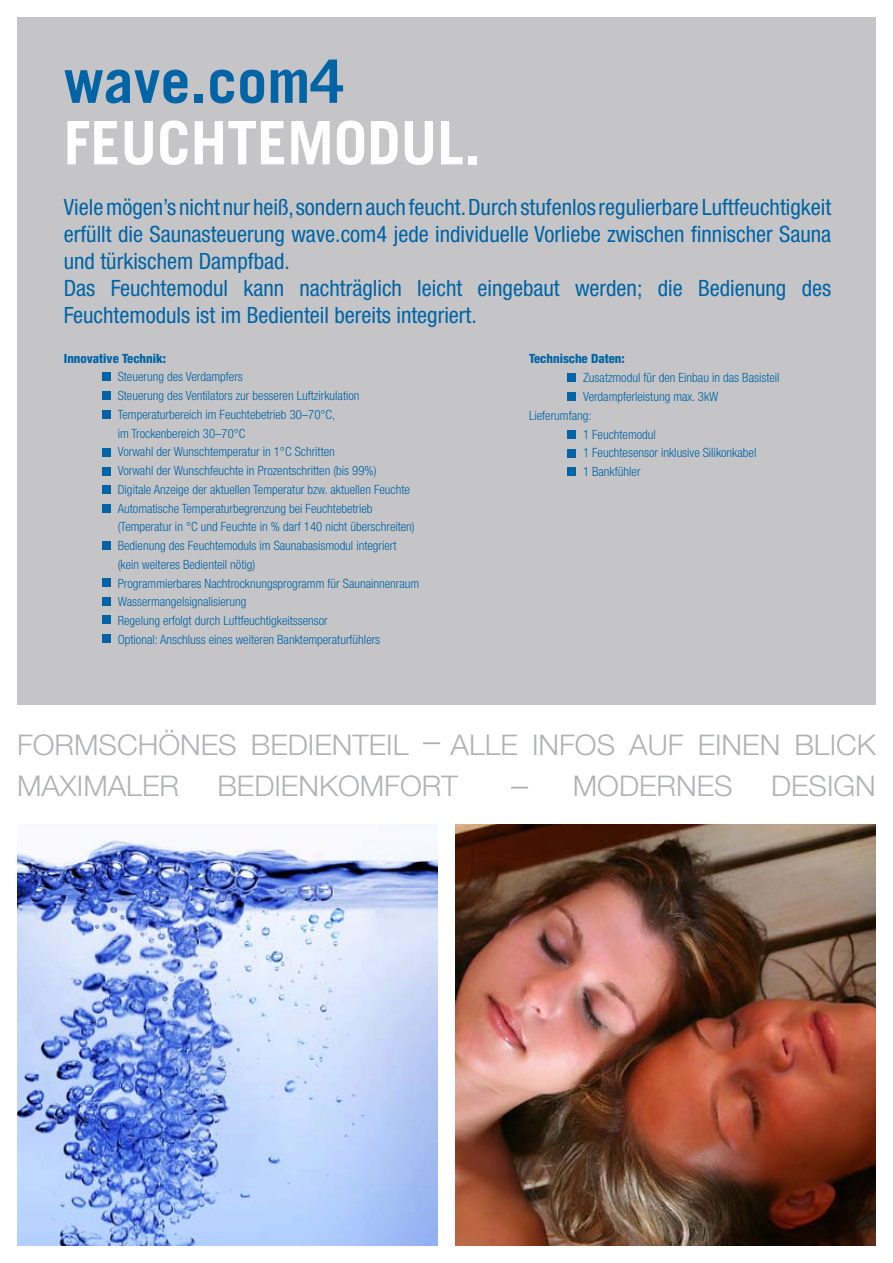
<style>
.page{position:relative;width:893px;height:1263px;background:#fff}
.page>*{position:absolute;margin:0;border:0;box-sizing:border-box;transform-origin:0 0}
.t1{font:700 60px "Trade Gothic LT";color:#fff}
.t2{font:700 60px "Trade Gothic LT";color:#0064a6}
.t3{font:300 28.5px "Helvetica Neue";color:#b1b2b4}
.t4{font:condensed 22.5px/27px "Helvetica Neue";color:#0064a6}
.t5{font:300 condensed 12.75px/18.8px "Helvetica Neue";color:#0064a6}
.t6{font:800 condensed 12.75px "Helvetica Neue";color:#0064a6}
</style>
<div class="page">
<img style="left:17px;top:825px;width:421px;height:421px">
<img style="left:455px;top:825px;width:421px;height:421px">
<div style="left:17px;top:17px;width:859px;height:687px;background:#c5c5c7"></div>
<div style="left:568px;top:430px;width:8px;height:8px;background:#0064a6"></div>
<div style="left:568px;top:449px;width:8px;height:9px;background:#0064a6"></div>
<div style="left:568px;top:468px;width:8px;height:8px;background:#0064a6"></div>
<div style="left:102px;top:372px;width:9px;height:9px;background:#0064a6"></div>
<div style="left:102px;top:391px;width:9px;height:9px;background:#0064a6"></div>
<div style="left:102px;top:410px;width:9px;height:8px;background:#0064a6"></div>
<div style="left:102px;top:467px;width:9px;height:8px;background:#0064a6"></div>
<div style="left:102px;top:485px;width:9px;height:9px;background:#0064a6"></div>
<div style="left:102px;top:541px;width:9px;height:9px;background:#0064a6"></div>
<svg style="left:511px;top:787px;width:17px;height:1px"></svg>
<div style="left:102px;top:448px;width:9px;height:8px;background:#0064a6"></div>
<div style="left:102px;top:578px;width:9px;height:9px;background:#0064a6"></div>
<div style="left:102px;top:597px;width:9px;height:8px;background:#0064a6"></div>
<div style="left:102px;top:616px;width:9px;height:8px;background:#0064a6"></div>
<div style="left:102px;top:634px;width:9px;height:9px;background:#0064a6"></div>
<svg style="left:423px;top:742px;width:17px;height:2px"></svg>
<div style="left:102px;top:504px;width:9px;height:8px;background:#0064a6"></div>
<div style="left:568px;top:373px;width:8px;height:8px;background:#0064a6"></div>
<div style="left:568px;top:392px;width:8px;height:9px;background:#0064a6"></div>
<h1 class="t2" style="left:64px;top:45px;width:282px">wave.com4</h1>
<h1 class="t1" style="left:64px;top:106px;width:418px">FEUCHTEMODUL.</h1>
<p class="t4" style="left:64px;top:194px;width:769px">Viele mögen’s nicht nur heiß, sondern auch feucht. Durch stufenlos regulierbare Luftfeuchtigkeit erfüllt die Saunasteuerung wave.com4 jede individuelle Vorliebe zwischen finnischer Sauna und türkischem Dampfbad.<br>Das Feuchtemodul kann nachträglich leicht eingebaut werden; die Bedienung des Feuchtemoduls ist im Bedienteil bereits integriert.</p>
<p class="t6" style="left:529px;top:351px;width:97px">Technische Daten:</p>
<p class="t5" style="left:583px;top:368px;width:198px">Zusatzmodul für den Einbau in das Basisteil</p>
<p class="t5" style="left:583px;top:387px;width:137px">Verdampferleistung max. 3kW</p>
<p class="t5" style="left:529px;top:406px;width:64px">Lieferumfang:</p>
<p class="t5" style="left:583px;top:424px;width:74px">1 Feuchtemodul</p>
<p class="t5" style="left:583px;top:443px;width:175px">1 Feuchtesensor inklusive Silikonkabel</p>
<p class="t5" style="left:583px;top:462px;width:59px">1 Bankfühler</p>
<p class="t6" style="left:64px;top:350px;width:104px">Innovative Technik:</p>
<p class="t5" style="left:118px;top:367px;width:303px">Steuerung des Verdampfers<br>Steuerung des Ventilators zur besseren Luftzirkulation Temperaturbereich im Feuchtebetrieb 30–70°C,<br>im Trockenbereich 30–70°C<br>Vorwahl der Wunschtemperatur in 1°C Schritten<br>Vorwahl der Wunschfeuchte in Prozentschritten (bis 99%)<br>Digitale Anzeige der aktuellen Temperatur bzw. aktuellen Feuchte Automatische Temperaturbegrenzung bei Feuchtebetrieb (Temperatur in °C und Feuchte in % darf 140 nicht überschreiten)<br>Bedienung des Feuchtemoduls im Saunabasismodul integriert (kein weiteres Bedienteil nötig)<br>Programmierbares Nachtrocknungsprogramm für Saunainnenraum Wassermangelsignalisierung<br>Regelung erfolgt durch Luftfeuchtigkeitssensor<br>Optional: Anschluss eines weiteren Banktemperaturfühlers</p>
<h2 class="t3" style="left:17px;top:727px;width:393px">FORMSCHÖNES BEDIENTEIL</h2>
<h2 class="t3" style="left:451px;top:727px;width:427px">ALLE INFOS AUF EINEN BLICK</h2>
<h2 class="t3" style="left:17px;top:768px;width:164px">MAXIMALER</h2>
<h2 class="t3" style="left:217px;top:768px;width:242px">BEDIENKOMFORT</h2>
<h2 class="t3" style="left:573px;top:768px;width:161px">MODERNES</h2>
<h2 class="t3" style="left:771px;top:768px;width:106px">DESIGN</h2>
</div>
